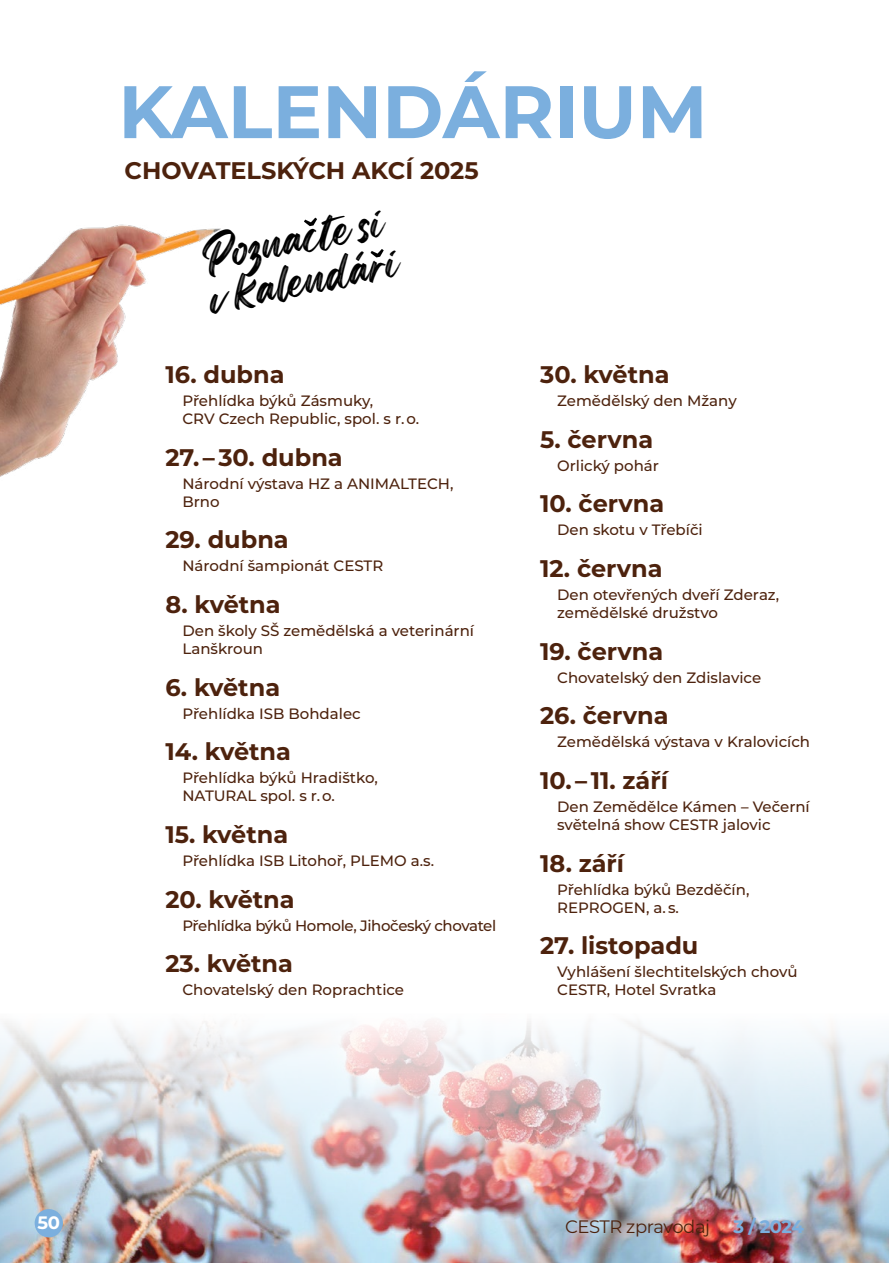
<style>
.page{position:relative;width:889px;height:1263px;background:#fff}
.page>*{position:absolute;margin:0;border:0;box-sizing:border-box;transform-origin:0 0}
.t1{font:42.3px/42.3px "Regular Brush";color:#000}
.t2{font:700 24px "Montserrat";color:#4d220d}
.t3{font:18px "Montserrat";letter-spacing:-.025em;color:#4d220d}
.t4{font:700 18px "Montserrat";color:#7bafde}
.t5{font:700 18px "Montserrat";color:#fff}
.t6{font:500 15px/18px "Montserrat";color:#4d220d}
.t7{font:500 15px "Montserrat";letter-spacing:-.025em;color:#4d220d}
</style>
<div class="page">
<img style="left:0;top:1021px;width:889px;height:242px">
<div style="left:35px;top:1209px;width:28px;height:28px;background:#7bafde;border-radius:50%"></div>
<svg style="left:124px;top:86px;width:104px;height:52px"></svg>
<svg style="left:234px;top:86px;width:38px;height:52px"></svg>
<svg style="left:279px;top:86px;width:40px;height:52px"></svg>
<svg style="left:328px;top:86px;width:48px;height:52px"></svg>
<svg style="left:388px;top:71px;width:163px;height:67px"></svg>
<div style="left:560px;top:86px;width:12px;height:52px;background:#7bafde"></div>
<svg style="left:584px;top:86px;width:47px;height:53px"></svg>
<svg style="left:643px;top:86px;width:58px;height:52px"></svg>
<svg style="left:304px;top:218px;width:13px;height:8px"></svg>
<svg style="left:370px;top:249px;width:14px;height:8px"></svg>
<img style="left:0;top:224px;width:221px;height:253px">
<h2 class="t2" style="left:124px;top:154px;width:356px">CHOVATELSKÝCH AKCÍ 2025</h2>
<h1 class="t1" style="left:198px;top:237px;width:193px;rotate:-11deg">Poznacte si v kalendári</h1>
<h2 class="t2" style="left:165px;top:357px;width:121px">16. dubna</h2>
<p class="t6" style="left:182px;top:391px;width:238px">Přehlídka býků Zásmuky,<br>CRV Czech Republic, spol. s r. o.</p>
<h2 class="t2" style="left:165px;top:440px;width:179px">27. – 30. dubna</h2>
<p class="t6" style="left:182px;top:474px;width:272px">Národní výstava HZ a ANIMALTECH,<br>Brno</p>
<h2 class="t2" style="left:165px;top:522px;width:125px">29. dubna</h2>
<p class="t6" style="left:182px;top:556px;width:202px">Národní šampionát CESTR</p>
<h2 class="t2" style="left:165px;top:587px;width:117px">8. května</h2>
<p class="t6" style="left:182px;top:621px;width:293px">Den školy SŠ zemědělská a veterinární<br>Lanškroun</p>
<h2 class="t2" style="left:165px;top:670px;width:116px">6. května</h2>
<p class="t6" style="left:182px;top:704px;width:180px">Přehlídka ISB Bohdalec</p>
<h2 class="t2" style="left:165px;top:734px;width:127px">14. května</h2>
<p class="t6" style="left:182px;top:768px;width:197px">Přehlídka býků Hradištko,<br>NATURAL spol. s r. o.</p>
<h2 class="t2" style="left:165px;top:817px;width:124px">15. května</h2>
<p class="t6" style="left:182px;top:851px;width:253px">Přehlídka ISB Litohoř, PLEMO a.s.</p>
<h2 class="t2" style="left:165px;top:882px;width:131px">20. května</h2>
<p class="t7" style="left:182px;top:915px;width:315px">Přehlídka býků Homole, Jihočeský chovatel</p>
<h2 class="t2" style="left:165px;top:946px;width:129px">23. května</h2>
<p class="t6" style="left:182px;top:980px;width:223px">Chovatelský den Roprachtice</p>
<h2 class="t2" style="left:540px;top:357px;width:131px">30. května</h2>
<p class="t6" style="left:557px;top:391px;width:181px">Zemědělský den Mžany</p>
<h2 class="t2" style="left:540px;top:422px;width:114px">5. června</h2>
<p class="t6" style="left:557px;top:456px;width:103px">Orlický pohár</p>
<h2 class="t2" style="left:540px;top:486px;width:126px">10. června</h2>
<p class="t6" style="left:557px;top:520px;width:147px">Den skotu v Třebíči</p>
<h2 class="t2" style="left:540px;top:551px;width:124px">12. června</h2>
<p class="t6" style="left:557px;top:585px;width:223px">Den otevřených dveří Zderaz, zemědělské družstvo</p>
<h2 class="t2" style="left:540px;top:634px;width:125px">19. června</h2>
<p class="t6" style="left:557px;top:668px;width:206px">Chovatelský den Zdislavice</p>
<h2 class="t2" style="left:540px;top:698px;width:130px">26. června</h2>
<p class="t6" style="left:557px;top:732px;width:254px">Zemědělská výstava v Kralovicích</p>
<h2 class="t2" style="left:540px;top:763px;width:129px">10. – 11. září</h2>
<p class="t6" style="left:557px;top:797px;width:254px">Den Zemědělce Kámen – Večerní světelná show CESTR jalovic</p>
<h2 class="t2" style="left:540px;top:846px;width:85px">18. září</h2>
<p class="t6" style="left:557px;top:880px;width:194px">Přehlídka býků Bezděčín,<br>REPROGEN, a. s.</p>
<h2 class="t2" style="left:540px;top:928px;width:160px">27. listopadu</h2>
<p class="t6" style="left:557px;top:962px;width:242px">Vyhlášení šlechtitelských chovů<br>CESTR, Hotel Svratka</p>
<p class="t5" style="left:38px;top:1210px;width:24px">50</p>
<p class="t3" style="left:565px;top:1214px;width:147px">CESTR zpravodaj</p>
<p class="t4" style="left:733px;top:1213px;width:72px">3 / 2024</p>
</div>
